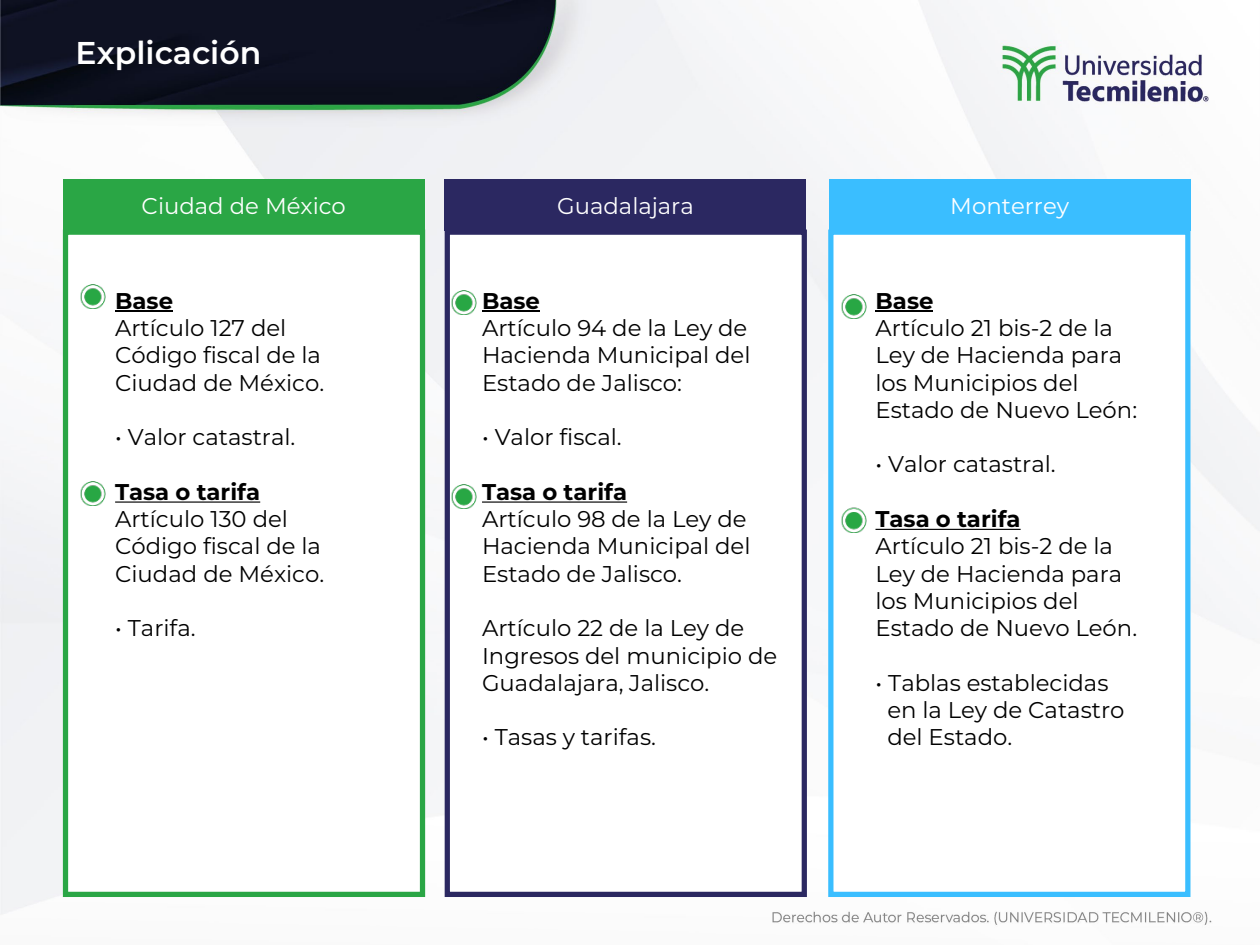
<style>
.page{position:relative;width:1260px;height:945px;background:#fff}
.page>*{position:absolute;margin:0;border:0;box-sizing:border-box;transform-origin:0 0}
.t1{font:600 31.5px "Montserrat";color:#fff}
.t2{font:22.75px/27.3px "Montserrat";color:#000}
.t3{font:700 22.75px "Montserrat";color:#000}
.t4{font:22.75px "Montserrat";color:#fff}
</style>
<div class="page">
<img style="left:0;top:0;width:1260px;height:925px">
<div style="left:63px;top:230px;width:362px;height:667px;background:#fff;border:5px solid #2aa645"></div>
<hr style="left:115px;top:310px;width:58px;height:2px;background:#000">
<svg style="left:120px;top:501px;width:140px;height:2px"></svg>
<div style="left:63px;top:180px;width:362px;height:51px;background:#2aa645"></div>
<img style="left:39px;top:262px;width:67px;height:47px">
<div style="left:445px;top:180px;width:361px;height:51px;background:#2b2861"></div>
<div style="left:829px;top:180px;width:362px;height:51px;background:#3abeff"></div>
<img style="left:39px;top:459px;width:81px;height:46px">
<div style="left:445px;top:230px;width:362px;height:667px;background:#fff;border:5px solid #2b2861"></div>
<hr style="left:482px;top:310px;width:58px;height:2px;background:#000">
<svg style="left:492px;top:501px;width:135px;height:2px"></svg>
<img style="left:419px;top:268px;width:58px;height:47px">
<img style="left:419px;top:463px;width:73px;height:46px">
<div style="left:828px;top:230px;width:362px;height:667px;background:#fff;border:5px solid #3abeff"></div>
<hr style="left:876px;top:310px;width:57px;height:2px;background:#000">
<svg style="left:882px;top:529px;width:139px;height:1px"></svg>
<img style="left:801px;top:272px;width:75px;height:46px">
<img style="left:801px;top:486px;width:81px;height:46px">
<h1 class="t1" style="left:76px;top:31px;width:187px">Explicación</h1>
<p class="t4" style="left:142px;top:190px;width:206px">Ciudad de México</p>
<p class="t4" style="left:557px;top:190px;width:138px">Guadalajara</p>
<p class="t4" style="left:950px;top:190px;width:120px">Monterrey</p>
<p class="t3" style="left:115px;top:284px;width:59px">Base</p>
<p class="t2" style="left:115px;top:313px;width:211px">Artículo 127 del<br>Código fiscal de la<br>Ciudad de México.</p>
<p class="t2" style="left:115px;top:423px;width:182px">• Valor catastral.</p>
<p class="t3" style="left:115px;top:475px;width:147px">Tasa o tarifa</p>
<p class="t2" style="left:115px;top:505px;width:211px">Artículo 130 del<br>Código fiscal de la<br>Ciudad de México.</p>
<p class="t2" style="left:115px;top:614px;width:82px">• Tarifa.</p>
<p class="t3" style="left:482px;top:284px;width:59px">Base</p>
<p class="t2" style="left:482px;top:313px;width:270px">Artículo 94 de la Ley de<br>Hacienda Municipal del<br>Estado de Jalisco:</p>
<p class="t2" style="left:482px;top:423px;width:141px">• Valor fiscal.</p>
<p class="t3" style="left:482px;top:475px;width:147px">Tasa o tarifa</p>
<p class="t2" style="left:482px;top:505px;width:270px">Artículo 98 de la Ley de<br>Hacienda Municipal del<br>Estado de Jalisco.</p>
<p class="t2" style="left:482px;top:614px;width:297px">Artículo 22 de la Ley de<br>Ingresos del municipio de<br>Guadalajara, Jalisco.</p>
<p class="t2" style="left:482px;top:723px;width:176px">• Tasas y tarifas.</p>
<p class="t3" style="left:876px;top:284px;width:59px">Base</p>
<p class="t2" style="left:876px;top:313px;width:263px">Artículo 21 bis-2 de la<br>Ley de Hacienda para los Municipios del<br>Estado de Nuevo León:</p>
<p class="t2" style="left:876px;top:450px;width:182px">• Valor catastral.</p>
<p class="t3" style="left:876px;top:503px;width:147px">Tasa o tarifa</p>
<p class="t2" style="left:876px;top:532px;width:263px">Artículo 21 bis-2 de la<br>Ley de Hacienda para los Municipios del<br>Estado de Nuevo León.</p>
<p class="t2" style="left:876px;top:668px;width:235px">• Tablas establecidas</p>
<p class="t2" style="left:887px;top:696px;width:239px">en la Ley de Catastro</p>
<p class="t2" style="left:887px;top:723px;width:126px">del Estado.</p>
</div>
